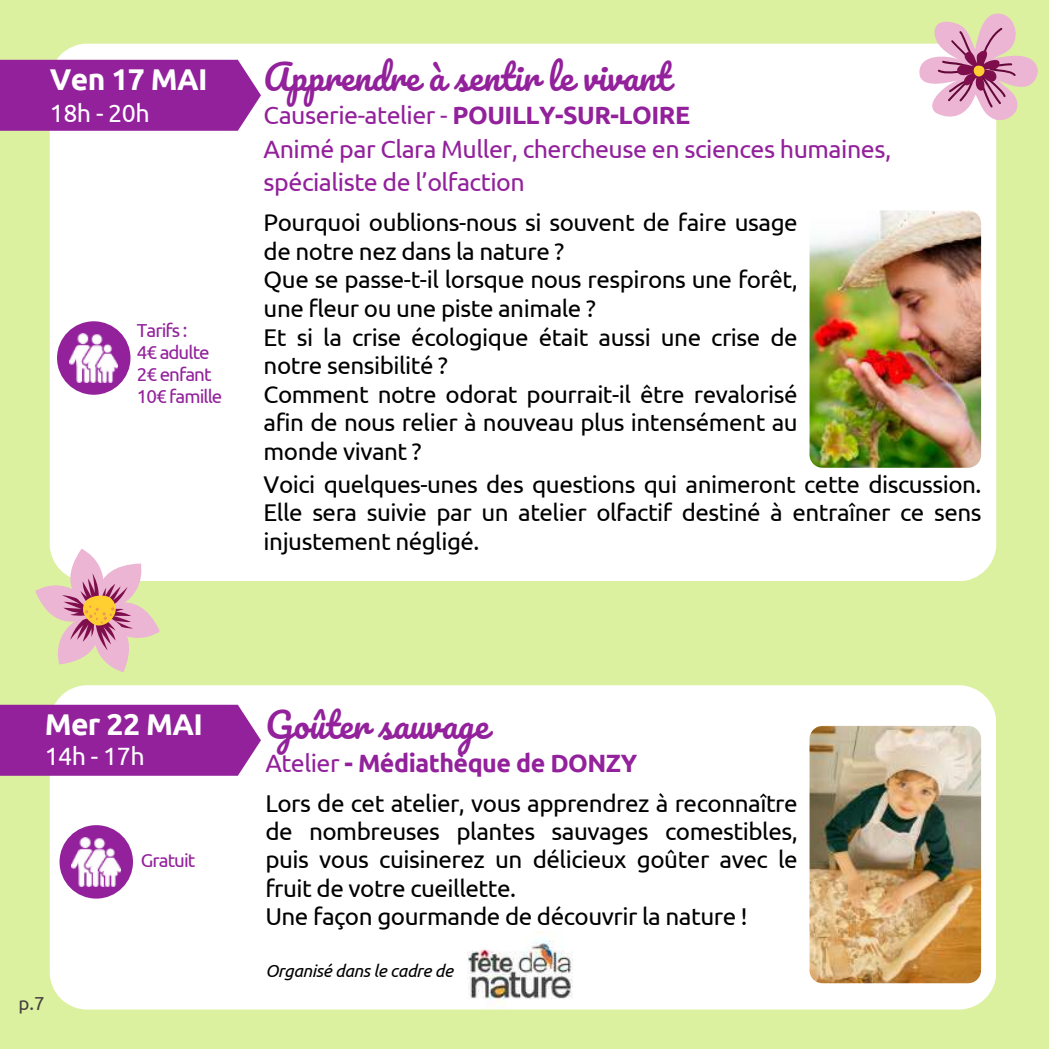
<style>
.page{position:relative;width:1049px;height:1049px;background:#fff}
.page>*{position:absolute;margin:0;border:0;box-sizing:border-box;transform-origin:0 0}
.t1{font:35px "Pacifico";color:#92219b}
.t2{font:700 30px "Ubuntu";letter-spacing:-.02em;color:#fff}
.t3{font:25px/33.8px "Ubuntu";letter-spacing:-.02em;color:#92219b}
.t4{font:700 25px "Ubuntu";letter-spacing:-.02em;color:#92219b}
.t5{font:25px "Ubuntu";letter-spacing:-.02em;color:#fff}
.t6{font:24.25px/28.8px "Ubuntu";letter-spacing:-.02em;color:#000}
.t7{font:18.75px/22px "Ubuntu";letter-spacing:-.05em;color:#92219b}
.t8{font:18.75px "Ubuntu";color:#45413f}
.t9{font:italic 17.5px "Ubuntu";letter-spacing:-.02em;color:#000}
.s1{font-weight:700}
.s2{font-weight:400}
</style>
<div class="page">
<div style="left:0;top:0;width:1048px;height:1048px;background:#dcf1a0"></div>
<div style="left:50px;top:44px;width:945px;height:537px;background:#fff;border-radius:38px"></div>
<div style="left:0;top:60px;width:261px;height:71px;background:#92219b"></div>
<div style="left:50px;top:685px;width:945px;height:324px;background:#fff;border-radius:38px"></div>
<div style="left:0;top:704px;width:261px;height:71px;background:#92219b"></div>
<img style="left:467px;top:931px;width:105px;height:77px">
<img style="left:809px;top:210px;width:171px;height:257px;border-radius:13px">
<svg style="left:35px;top:544px;width:125px;height:128px"></svg>
<svg style="left:912px;top:13px;width:126px;height:117px"></svg>
<img style="left:809px;top:725px;width:171px;height:257px;border-radius:13px">
<div style="left:57px;top:321px;width:73px;height:73px;background:#92219b;border-radius:50%"></div>
<img style="left:69px;top:333px;width:49px;height:49px">
<div style="left:59px;top:824px;width:74px;height:74px;background:#92219b;border-radius:50%"></div>
<img style="left:72px;top:837px;width:48px;height:48px">
<p class="t2" style="left:50px;top:62px;width:159px">Ven 17 MAI</p>
<h1 class="t1" style="left:263px;top:58px;width:408px">Apprendre à sentir le vivant</h1>
<p class="t5" style="left:50px;top:99px;width:101px">18h - 20h</p>
<p class="t3" style="left:263px;top:98px;width:628px">Causerie-atelier - <span class="s1">POUILLY-SUR-LOIRE<br></span>Animé par Clara Muller, chercheuse en sciences humaines, spécialiste de l’olfaction</p>
<p class="t7" style="left:137px;top:319px;width:87px">Tarifs :<br>4€ adulte<br>2€ enfant<br>10€ famille</p>
<p class="t6" style="left:263px;top:207px;width:535px">Pourquoi oublions-nous si souvent de faire usage de notre nez dans la nature ?<br>Que se passe-t-il lorsque nous respirons une forêt, une fleur ou une piste animale ?<br>Et si la crise écologique était aussi une crise de notre sensibilité ?<br>Comment notre odorat pourrait-il être revalorisé afin de nous relier à nouveau plus intensément au monde vivant ?</p>
<p class="t6" style="left:263px;top:469px;width:719px;text-align:justify">Voici quelques-unes des questions qui animeront cette discussion.<br>Elle sera suivie par un atelier olfactif destiné à entraîner ce sens injustement négligé.</p>
<p class="t2" style="left:45px;top:707px;width:160px">Mer 22 MAI</p>
<p class="t5" style="left:45px;top:741px;width:101px">14h - 17h</p>
<p class="t8" style="left:18px;top:992px;width:28px">p.7</p>
<p class="t7" style="left:141px;top:848px;width:56px">Gratuit</p>
<h1 class="t1" style="left:265px;top:706px;width:225px">Goûter sauvage</h1>
<p class="t4" style="left:265px;top:748px;width:373px"><span class="s2">Atelier</span> - Médiathèque de DONZY</p>
<p class="t6" style="left:265px;top:788px;width:533px;line-height:28px">Lors de cet atelier, vous apprendrez à reconnaître de nombreuses plantes sauvages comestibles, puis vous cuisinerez un délicieux goûter avec le fruit de votre cueillette.<br>Une façon gourmande de découvrir la nature !</p>
<p class="t9" style="left:265px;top:960px;width:189px">Organisé dans le cadre de</p>
</div>
